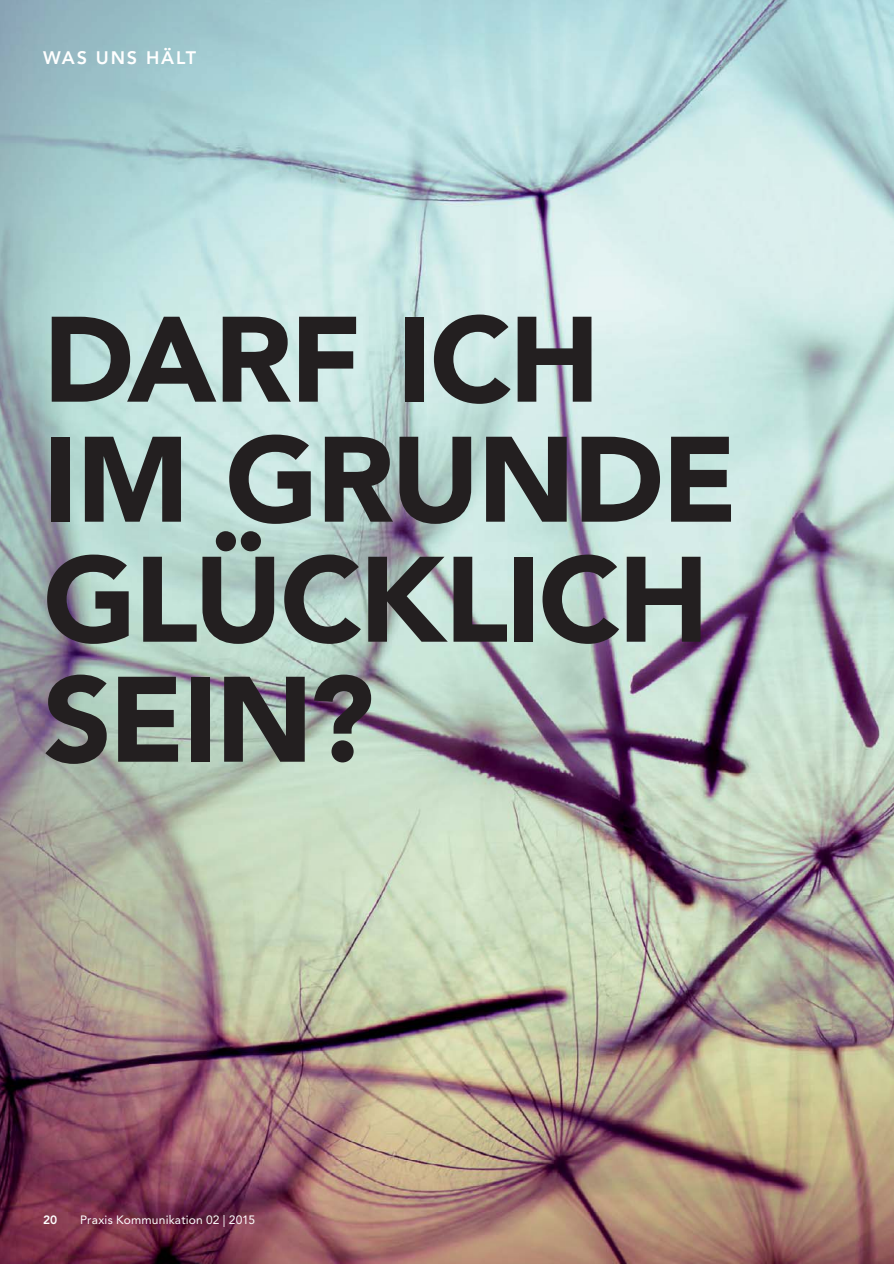
<style>
.page{position:relative;width:894px;height:1264px;background:#fff}
.page>*{position:absolute;margin:0;border:0;box-sizing:border-box;transform-origin:0 0}
.t1{font:900 120px/120px "Avenir LT Std";letter-spacing:-.02em;color:#231f20}
.t2{font:800 18px "Avenir LT Std";letter-spacing:.1em;color:#fff}
.t3{font:12px "Avenir LT Std";letter-spacing:.015em;color:#fff}
.t4{font:800 12px "Avenir LT Std";color:#fff}
</style>
<div class="page">
<img style="left:0;top:0;width:893px;height:1264px">
<p class="t2" style="left:43px;top:49px;width:154px">WAS UNS HÄLT</p>
<p class="t1" style="left:43px;top:306px;width:695px">DARF ICH<br>IM GRUNDE<br>GLÜCKLICH<br>SEIN?</p>
<p class="t4" style="left:43px;top:1214px;width:16px">20</p>
<p class="t3" style="left:80px;top:1214px;width:176px">Praxis Kommunikation 02 | 2015</p>
</div>
